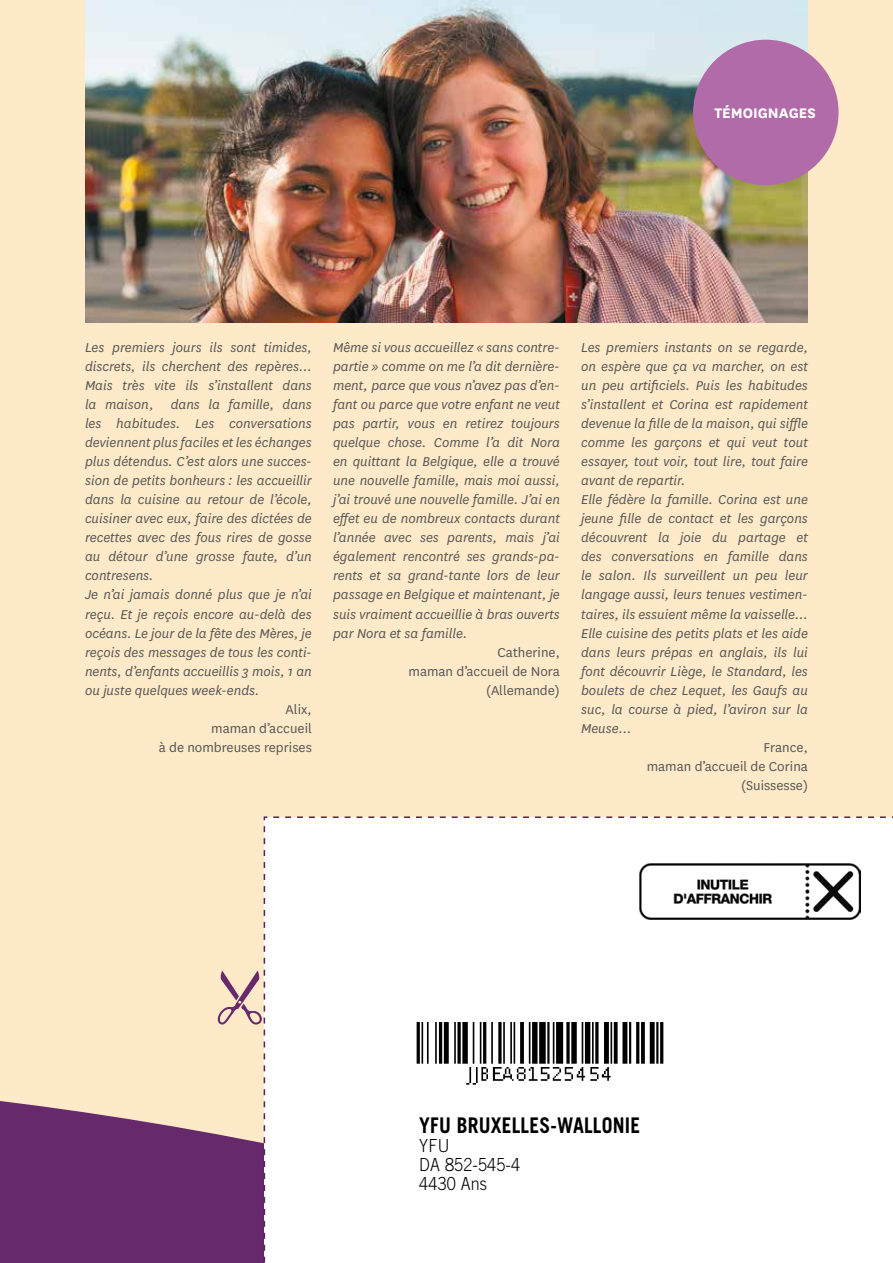
<style>
.page{position:relative;width:893px;height:1263px;background:#feeac8}
.page>*{position:absolute;margin:0;border:0;box-sizing:border-box;transform-origin:0 0}
.t1{font:700 21.6px "Trade Gothic";letter-spacing:.01em;color:#000;scale:.9 1}
.t2{font:300 18px/19px "Trade Gothic";letter-spacing:.01em;color:#000;scale:.9 1}
.t3{font:700 16.2px "National";color:#fff}
.t4{font:italic 15px/19px "National";color:#575756}
.t5{font:15px/19px "National";color:#575756;text-align:right}
</style>
<div class="page">
<svg style="left:0;top:1101px;width:218px;height:162px;background:#743b73"></svg>
<div style="left:263px;top:816px;width:630px;height:447px;background:#fff"></div>
<img style="left:639px;top:863px;width:222px;height:56px">
<img style="left:404px;top:1023px;width:272px;height:64px">
<img style="left:85px;top:0;width:723px;height:322px">
<div style="left:693px;top:40px;width:145px;height:145px;background:#b16ba9;border-radius:50%"></div>
<svg style="left:218px;top:826px;width:47px;height:437px"></svg>
<p class="t3" style="left:714px;top:102px;width:103px">TÉMOIGNAGES</p>
<p class="t4" style="left:85px;top:337px;width:228px">Les premiers jours ils sont timides, discrets, ils cherchent des repères… Mais très vite ils s’installent dans la maison, dans la famille, dans les habitudes. Les conversations deviennent plus faciles et les échanges plus détendus. C’est alors une succes&shy;sion de petits bonheurs : les accueillir dans la cuisine au retour de l’école, cuisiner avec eux, faire des dictées de recettes avec des fous rires de gosse au détour d’une grosse faute, d’un contresens.<br>Je n’ai jamais donné plus que je n’ai reçu. Et je reçois encore au-delà des océans. Le jour de la fête des Mères, je reçois des messages de tous les conti&shy;nents, d’enfants accueillis 3 mois, 1 an ou juste quelques week-ends.</p>
<p class="t5" style="left:159px;top:699px;width:155px">Alix,<br>maman d’accueil<br>à de nombreuses reprises</p>
<p class="t4" style="left:333px;top:337px;width:228px;text-align:justify">Même si vous accueillez « sans contre&shy;partie » comme on me l’a dit dernière&shy;ment, parce que vous n’avez pas d’en&shy;fant ou parce que votre enfant ne veut pas partir, vous en retirez toujours quelque chose. Comme l’a dit Nora en quittant la Belgique, elle a trouvé une nouvelle famille, mais moi aussi, j’ai trouvé une nouvelle famille. J’ai en effet eu de nombreux contacts durant l’année avec ses parents, mais j’ai également rencontré ses grands-pa&shy;rents et sa grand-tante lors de leur passage en Belgique et maintenant, je suis vraiment accueillie à bras ouverts par Nora et sa famille.</p>
<p class="t5" style="left:408px;top:642px;width:153px">Catherine,<br>maman d’accueil de Nora (Allemande)</p>
<p class="t4" style="left:581px;top:337px;width:228px">Les premiers instants on se regarde, on espère que ça va marcher, on est un peu artificiels. Puis les habitudes s’installent et Corina est rapidement devenue la fille de la maison, qui siffle comme les garçons et qui veut tout essayer, tout voir, tout lire, tout faire avant de repartir.<br>Elle fédère la famille. Corina est une jeune fille de contact et les garçons découvrent la joie du partage et des conversations en famille dans le salon. Ils surveillent un peu leur langage aussi, leurs tenues vestimen&shy;taires, ils essuient même la vaisselle… Elle cuisine des petits plats et les aide dans leurs prépas en anglais, ils lui font découvrir Liège, le Standard, les boulets de chez Lequet, les Gaufs au suc, la course à pied, l’aviron sur la Meuse…</p>
<p class="t5" style="left:647px;top:737px;width:163px">France,<br>maman d’accueil de Corina (Suissesse)</p>
<h1 class="t1" style="left:419px;top:1112px;width:247px">YFU BRUXELLES-WALLONIE</h1>
<p class="t2" style="left:419px;top:1136px;width:114px">YFU<br>DA 852-545-4<br>4430 Ans</p>
</div>
